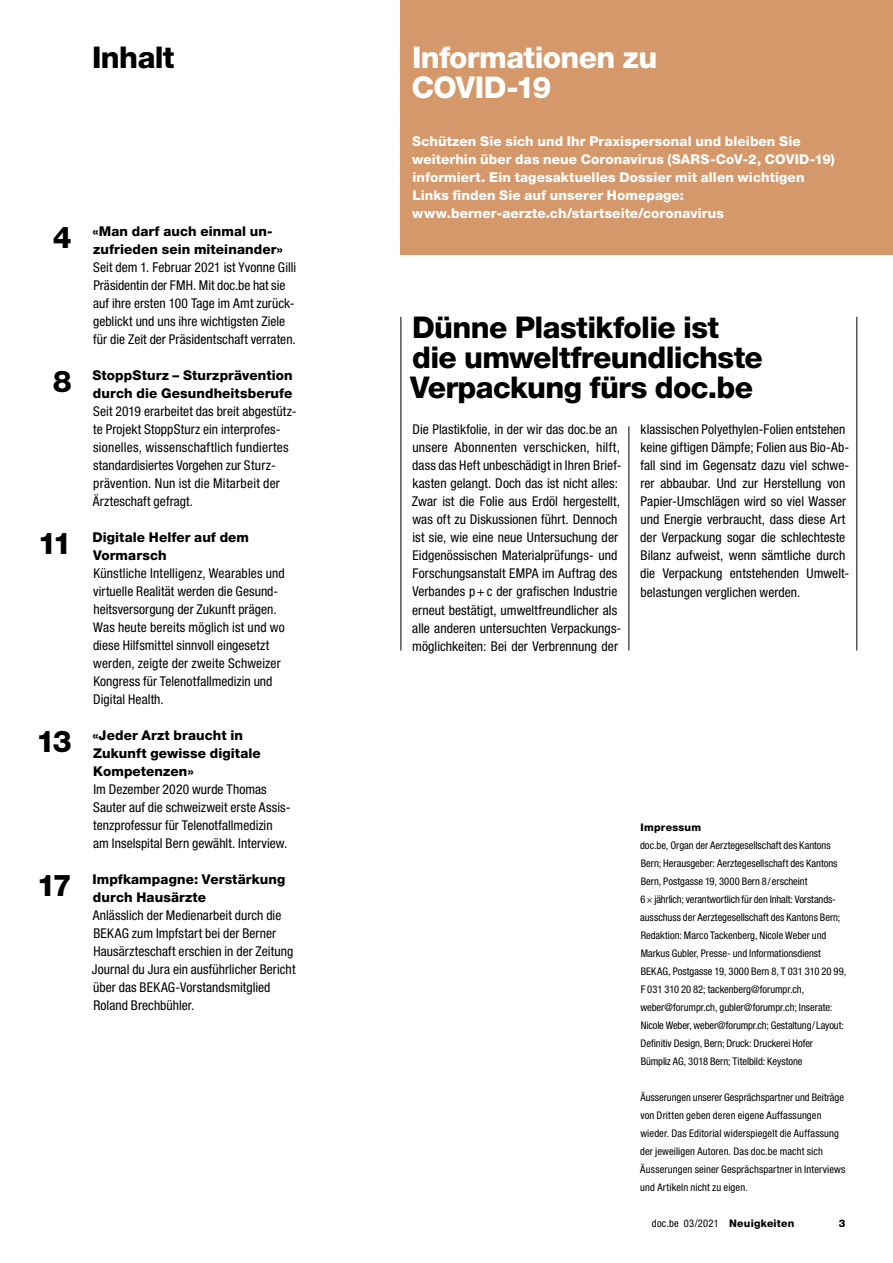
<style>
.page{position:relative;width:893px;height:1263px;background:#fff}
.page>*{position:absolute;margin:0;border:0;box-sizing:border-box;transform-origin:0 0}
.t1{font:800 30px/30px "Helvetica Neue LT Std";letter-spacing:-.02em;color:#000}
.t2{font:800 30px/30px "Helvetica Neue LT Std";letter-spacing:-.02em;color:#fff}
.t3{font:condensed 13.5px/18px "Helvetica Neue LT Std";letter-spacing:.005em;color:#000}
.t4{font:800 13.5px/18px "Helvetica Neue LT Std";letter-spacing:.01em;color:#fff}
.t5{font:800 13.5px/18px "Helvetica Neue LT Std";letter-spacing:.01em;color:#000}
.t6{font:condensed 10.5px/18px "Helvetica Neue LT Std";color:#000}
.t7{font:condensed 10.5px "Helvetica Neue LT Std";letter-spacing:.02em;color:#000}
.t8{font:800 10.5px "Helvetica Neue LT Std";letter-spacing:.025em;color:#000}
.s1{font-weight:800;font-stretch:normal}
</style>
<div class="page">
<div style="left:401px;top:0;width:492px;height:254px;background:#d5986a"></div>
<hr style="left:401px;top:317px;width:1px;height:333px;background:#000">
<hr style="left:629px;top:426px;width:1px;height:224px;background:#000">
<hr style="left:857px;top:317px;width:1px;height:333px;background:#000">
<h1 class="t1" style="left:92px;top:42px;width:84px">Inhalt</h1>
<h1 class="t1" style="left:53px;top:222px;width:20px">4</h1>
<h1 class="t1" style="left:53px;top:366px;width:20px">8</h1>
<h1 class="t1" style="left:38px;top:528px;width:35px">11</h1>
<h1 class="t1" style="left:36px;top:726px;width:37px">13</h1>
<h1 class="t1" style="left:37px;top:870px;width:36px">17</h1>
<p class="t5" style="left:92px;top:223px;width:192px">«Man darf auch einmal un&shy;zufrieden sein miteinander»</p>
<p class="t3" style="left:93px;top:259px;width:205px">Seit dem 1. Februar 2021 ist Yvonne Gilli Präsidentin der FMH. Mit doc.be hat sie auf ihre ersten 100 Tage im Amt zurück&shy;geblickt und uns ihre wichtigsten Ziele für die Zeit der Präsidentschaft verraten.</p>
<p class="t5" style="left:92px;top:367px;width:202px">StoppSturz – Sturzprävention durch die Gesundheitsberufe</p>
<p class="t3" style="left:93px;top:403px;width:205px">Seit 2019 erarbeitet das breit abgestütz&shy;te Projekt StoppSturz ein interprofes&shy;sionelles, wissenschaftlich fundiertes standardisiertes Vorgehen zur Sturz&shy;prävention. Nun ist die Mitarbeit der Ärzteschaft gefragt.</p>
<p class="t5" style="left:92px;top:529px;width:158px">Digitale Helfer auf dem<br>Vormarsch</p>
<p class="t3" style="left:93px;top:565px;width:193px">Künstliche Intelligenz, Wearables und virtuelle Realität werden die Gesund&shy;heitsversorgung der Zukunft prägen.<br>Was heute bereits möglich ist und wo diese Hilfsmittel sinnvoll eingesetzt werden, zeigte der zweite Schweizer Kongress für Telenotfallmedizin und Digital Health.</p>
<p class="t5" style="left:92px;top:726px;width:170px">«Jeder Arzt braucht in<br>Zukunft gewisse digitale<br>Kompetenzen»</p>
<p class="t3" style="left:93px;top:780px;width:199px">Im Dezember 2020 wurde Thomas Sauter auf die schweizweit erste Assis&shy;tenzprofessur für Telenotfallmedizin am Inselspital Bern gewählt. Interview.</p>
<p class="t5" style="left:92px;top:870px;width:194px">Impfkampagne: Verstärkung durch Hausärzte</p>
<p class="t3" style="left:92px;top:906px;width:205px">Anlässlich der Medienarbeit durch die BEKAG zum Impfstart bei der Berner Hausärzteschaft erschien in der Zeitung Journal du Jura ein ausführlicher Bericht über das BEKAG-Vorstandsmitglied Roland Brechbühler.</p>
<h1 class="t2" style="left:411px;top:42px;width:247px">Informationen zu<br>COVID-19</h1>
<p class="t4" style="left:412px;top:133px;width:424px">Schützen Sie sich und Ihr Praxispersonal und bleiben Sie weiterhin über das neue Coronavirus (SARS-CoV-2, COVID-19) informiert. Ein tagesaktuelles Dossier mit allen wichtigen Links finden Sie auf unserer Homepage: www.berner-aerzte.ch/startseite/coronavirus</p>
<h1 class="t1" style="left:410px;top:312px;width:354px">Dünne Plastikfolie ist die umweltfreundlichste<br>Verpackung fürs doc.be</h1>
<p class="t3" style="left:412px;top:421px;width:211px">Die Plastikfolie, in der wir das doc.be an unsere Abonnenten verschicken, hilft, dass das Heft unbeschädigt in Ihren Brief&shy;kasten gelangt. Doch das ist nicht alles:<br>Zwar ist die Folie aus Erdöl hergestellt, was oft zu Diskussionen führt. Dennoch ist sie, wie eine neue Untersuchung der Eidgenössischen Materialprüfungs- und Forschungsanstalt EMPA im Auftrag des Verbandes p+c der grafischen Industrie erneut bestätigt, umweltfreundlicher als alle anderen untersuchten Verpackungs&shy;möglichkeiten: Bei der Verbrennung der</p>
<p class="t3" style="left:640px;top:421px;width:211px">klassischen Polyethylen-Folien entstehen keine giftigen Dämpfe; Folien aus Bio-Ab&shy;fall sind im Gegensatz dazu viel schwe&shy;rer abbaubar. Und zur Herstellung von Papier-Umschlägen wird so viel Wasser und Energie verbraucht, dass diese Art der Verpackung sogar die schlechteste Bilanz aufweist, wenn sämtliche durch die Verpackung entstehenden Umwelt&shy;belastungen verglichen werden.</p>
<p class="t8" style="left:641px;top:820px;width:62px">Impressum</p>
<p class="t6" style="left:640px;top:836px;width:208px">doc.be, Organ der Aerztegesellschaft des Kantons Bern; Herausgeber: Aerztegesellschaft des Kantons Bern, Postgasse 19, 3000 Bern 8/erscheint<br>6× jährlich; verantwortlich für den Inhalt: Vorstands&shy;ausschuss der Aerztegesellschaft des Kantons Bern; Redaktion: Marco Tackenberg, Nicole Weber und Markus Gubler, Presse- und Informationsdienst BEKAG, Postgasse 19, 3000 Bern 8, T 031 310 20 99, F 031 310 20 82; tackenberg@forumpr.ch, weber@forumpr.ch, gubler@forumpr.ch; Inserate:<br>Nicole Weber, weber@forumpr.ch; Gestaltung/ -Layout:<br>Definitiv Design, Bern; Druck: Druckerei Hofer<br>Bümpliz AG, 3018 Bern; Titelbild: Keystone</p>
<p class="t6" style="left:640px;top:1088px;width:207px">Äusserungen unserer Gesprächspartner und Beiträge von Dritten geben deren eigene Auffassungen wieder. Das Editorial widerspiegelt die Auffassung der jeweiligen Autoren. Das doc.be macht sich Äusserungen seiner Gesprächspartner in Interviews und Artikeln nicht zu eigen.</p>
<p class="t7" style="left:652px;top:1217px;width:144px">doc.be 03/2021 <span class="s1">Neuigkeiten</span></p>
<p class="t8" style="left:839px;top:1216px;width:8px">3</p>
</div>
